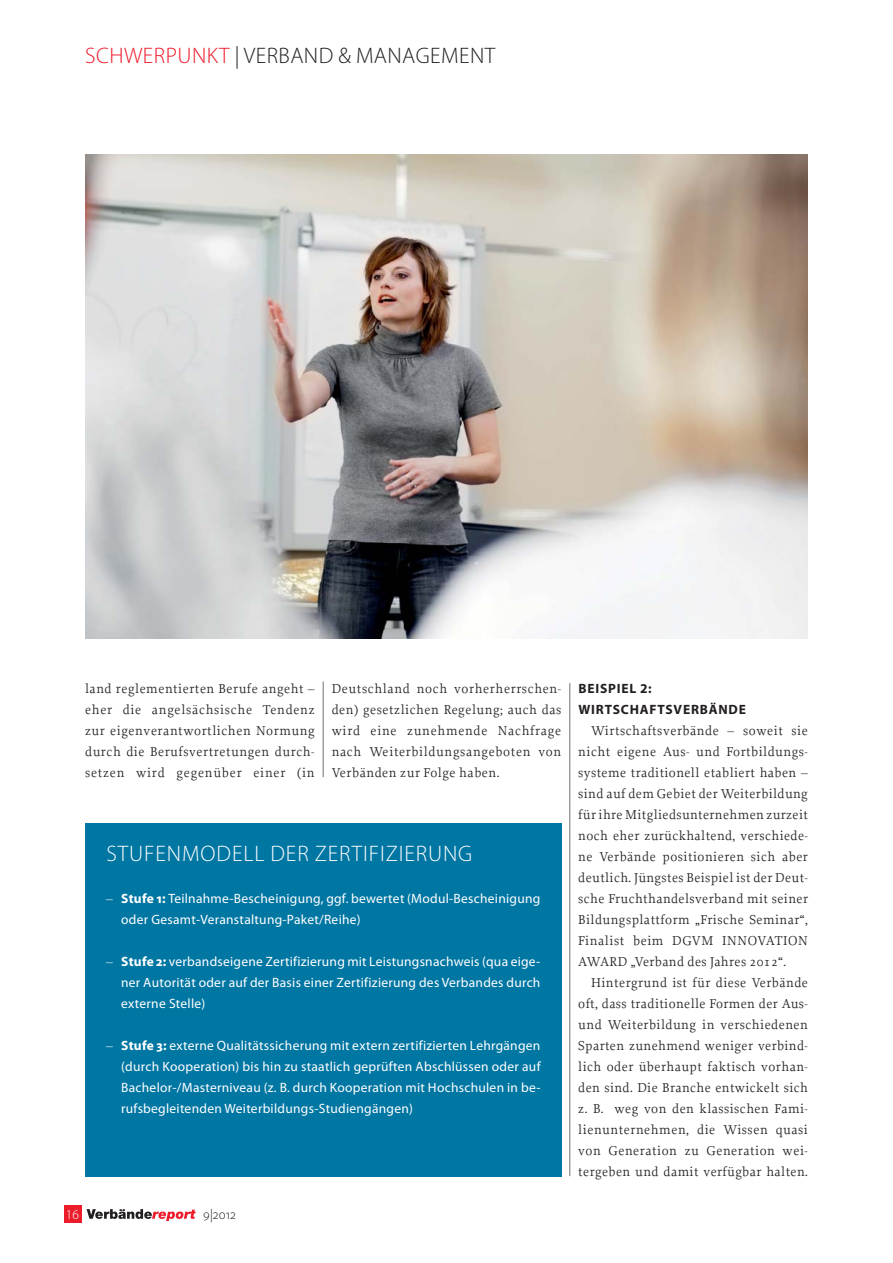
<style>
.page{position:relative;width:893px;height:1263px;background:#fff}
.page>*{position:absolute;margin:0;border:0;box-sizing:border-box;transform-origin:0 0}
.t1{font:300 22.5px "Myriad Pro";letter-spacing:.02em;color:#231f20}
.t2{font:300 22.5px "Myriad Pro";letter-spacing:.04em;color:#fff}
.t3{font:13.5px/21px "Proforma";letter-spacing:.04em;color:#231f20;text-align:justify}
.t4{font:13.5px/21px "Myriad Pro";letter-spacing:.02em;color:#fff;text-align:justify}
.t5{font:700 13.5px/21px "Myriad Pro";letter-spacing:.06em;color:#231f20}
.t6{font:300 13.5px "Myriad Pro";color:#231f20}
.t7{font:300 13.5px "Myriad Pro";color:#fff}
.s1{color:#ed1c2b}
.s2{font-family:"Proforma"}
.s3{font-weight:700}
</style>
<div class="page">
<hr style="left:323px;top:681px;width:1px;height:96px;background:#6d6e70">
<hr style="left:570px;top:683px;width:1px;height:493px;background:#6d6e70">
<div style="left:64px;top:1205px;width:18px;height:17px;background:#ed1c2b"></div>
<svg style="left:87px;top:1209px;width:109px;height:12px"></svg>
<div style="left:85px;top:824px;width:477px;height:353px;background:#0076a3"></div>
<img style="left:85px;top:155px;width:723px;height:484px">
<h1 class="t1" style="left:85px;top:47px;width:411px"><span class="s1">SCHWERPUNKT</span> | VERBAND &amp; MANAGEMENT</h1>
<p class="t3" style="left:85px;top:679px;width:231px">land reglementierten Berufe angeht – eher die angelsächsische Tendenz zur eigenverantwortlichen Normung durch die Berufsvertretungen durch&shy;setzen wird gegenüber einer (in</p>
<p class="t3" style="left:332px;top:679px;width:231px">Deutschland noch vorherherrschen&shy;den) gesetzlichen Regelung; auch das wird eine zunehmende Nachfrage nach Weiterbildungsangeboten von Verbänden zur Folge haben.</p>
<p class="t5" style="left:578px;top:679px;width:169px">BEISPIEL 2:<br>WIRTSCHAFTSVERBÄNDE</p>
<p class="t3" style="left:578px;top:721px;width:231px;text-indent:13px">Wirtschaftsverbände – soweit sie nicht eigene Aus- und Fortbildungs&shy;systeme traditionell etabliert haben – sind auf dem Gebiet der Weiterbildung für ihre Mitgliedsunternehmen zurzeit noch eher zurückhaltend, verschiede&shy;ne Verbände positionieren sich aber deutlich. Jüngstes Beispiel ist der Deut&shy;sche Fruchthandelsverband mit seiner Bildungsplattform „Frische Seminar“, Finalist beim DGVM INNOVATION AWARD „Verband des Jahres 2012“.</p>
<p class="t3" style="left:578px;top:973px;width:231px;text-indent:13px">Hintergrund ist für diese Verbände oft, dass traditionelle Formen der Aus&shy;und Weiterbildung in verschiedenen Sparten zunehmend weniger verbind&shy;lich oder überhaupt faktisch vorhan&shy;den sind. Die Branche entwickelt sich z. B. weg von den klassischen Fami&shy;lienunternehmen, die Wissen quasi von Generation zu Generation wei&shy;tergeben und damit verfügbar halten.</p>
<h1 class="t2" style="left:107px;top:845px;width:367px">STUFENMODELL DER ZERTIFIZIERUNG</h1>
<p class="t4" style="left:121px;top:889px;width:421px;text-indent:-15px"><span class="s2">–</span> <span class="s3">Stufe 1:</span> Teilnahme-Bescheinigung, ggf. bewertet (Modul-Bescheinigung oder Gesamt-Veranstaltung-Paket/Reihe)</p>
<p class="t4" style="left:121px;top:952px;width:421px;text-indent:-15px"><span class="s2">–</span> <span class="s3">Stufe 2:</span> verbandseigene Zertifizierung mit Leistungsnachweis (qua eige&shy;ner Autorität oder auf der Basis einer Zertifizierung des Verbandes durch externe Stelle)</p>
<p class="t4" style="left:121px;top:1036px;width:421px;text-indent:-15px"><span class="s2">–</span> <span class="s3">Stufe 3:</span> externe Qualitätssicherung mit extern zertifizierten Lehrgängen (durch Kooperation) bis hin zu staatlich geprüften Abschlüssen oder auf Bachelor-/Masterniveau (z. B. durch Kooperation mit Hochschulen in be&shy;rufsbegleitenden Weiterbildungs-Studiengängen)</p>
<p class="t7" style="left:66px;top:1209px;width:15px">16</p>
<p class="t6" style="left:203px;top:1209px;width:34px">9|2012</p>
</div>
